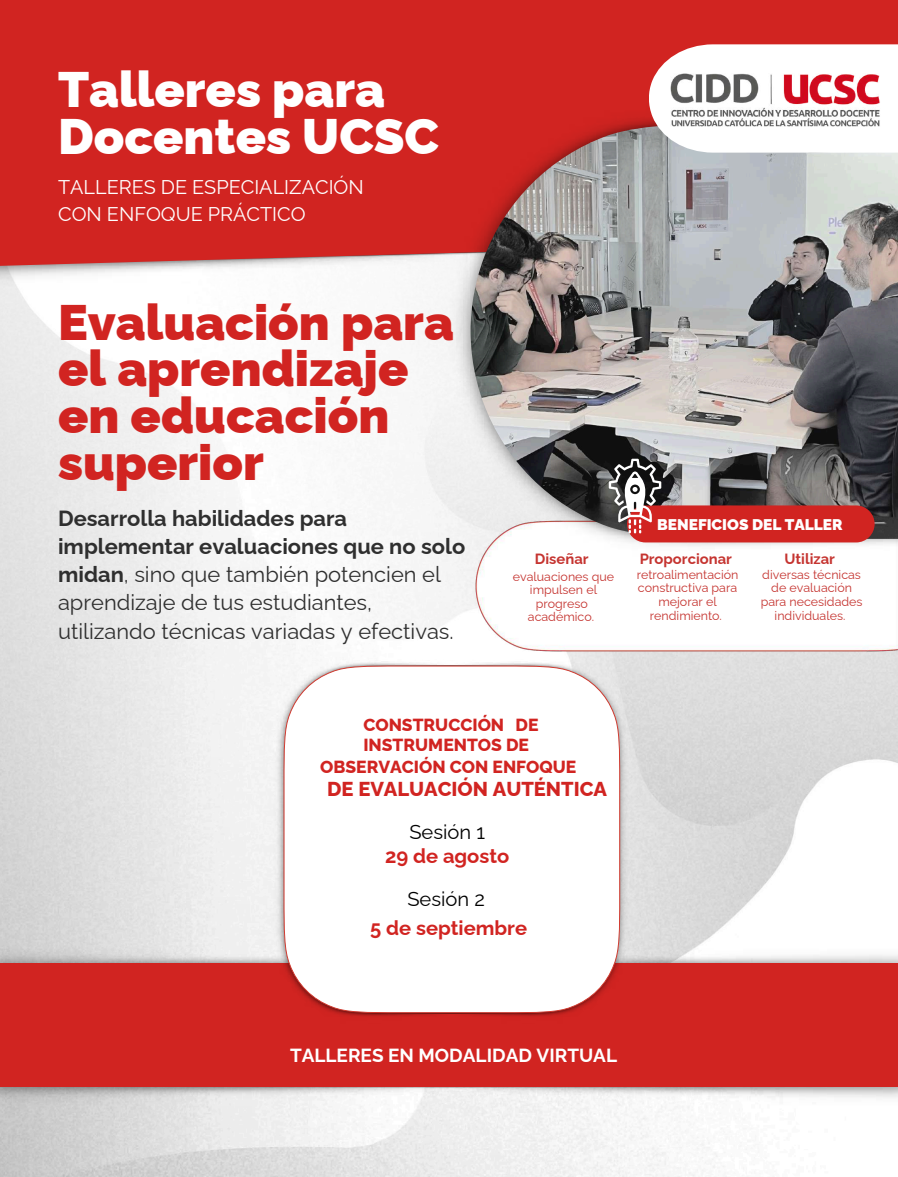
<style>
.page{position:relative;width:898px;height:1177px;background:#fff}
.page>*{position:absolute;margin:0;border:0;box-sizing:border-box;transform-origin:0 0}
.t1{font:900 49.88px/46.6px "Raleway";color:#d12421}
.t2{font:900 49.88px/46.6px "Raleway";color:#fff}
.t3{font:21.88px/28.2px "Raleway";color:#2f2f2f}
.t4{font:700 20.12px "Raleway";color:#d12421}
.t5{font:800 20.12px "Raleway";color:#d12421}
.t6{font:20.12px "Raleway";color:#000}
.t7{font:19.86px/26.9px "Raleway";color:#fff}
.t8{font:700 18.99px "Raleway";color:#fff}
.t9{font:800 17.5px/21px "Raleway";color:#d12421;text-align:center}
.t10{font:900 15.49px "Raleway";color:#fff}
.t11{font:700 14.79px "Raleway";color:#c53430}
.t12{font:12.42px/13.8px "Raleway";color:#c53430;text-align:center}
.s1{font-weight:700}
</style>
<div class="page">
<img style="left:0;top:890px;width:898px;height:268px">
<div style="left:0;top:962px;width:898px;height:123px;background:#d12421"></div>
<img style="left:249px;top:526px;width:406px;height:626px">
<svg style="left:283px;top:665px;width:337px;height:347px"></svg>
<div style="left:0;top:0;width:898px;height:266px;background:#d12421"></div>
<img style="left:435px;top:0;width:462px;height:697px">
<img style="left:470px;top:123px;width:428px;height:415px">
<svg style="left:649px;top:44px;width:249px;height:109px"></svg>
<img style="left:670px;top:73px;width:210px;height:53px">
<div style="left:627px;top:505px;width:247px;height:37px;background:#d12421;border-radius:18px"></div>
<svg style="left:609px;top:458px;width:52px;height:75px"></svg>
<h1 class="t2" style="left:58px;top:66px;width:382px">Talleres para<br>Docentes UCSC</h1>
<p class="t7" style="left:58px;top:173px;width:307px">TALLERES DE ESPECIALIZACIÓN<br>CON ENFOQUE PRÁCTICO</p>
<h1 class="t1" style="left:58px;top:298px;width:397px">Evaluación para el aprendizaje en educación superior</h1>
<p class="t3" style="left:58px;top:504px;width:409px"><span class="s1">Desarrolla habilidades para implementar evaluaciones que no solo midan</span>, sino que también potencien el aprendizaje de tus estudiantes, utilizando técnicas variadas y efectivas.</p>
<p class="t11" style="left:535px;top:550px;width:55px">Diseñar</p>
<p class="t12" style="left:513px;top:569px;width:103px;line-height:13.5px">evaluaciones que impulsen el progreso académico.</p>
<p class="t10" style="left:657px;top:515px;width:187px">BENEFICIOS DEL TALLER</p>
<p class="t11" style="left:640px;top:550px;width:94px">Proporcionar</p>
<p class="t12" style="left:637px;top:567px;width:103px">retroalimentación constructiva para mejorar el rendimiento.</p>
<p class="t11" style="left:784px;top:550px;width:52px">Utilizar</p>
<p class="t12" style="left:761px;top:567px;width:103px">diversas técnicas de evaluación para necesidades individuales.</p>
<p class="t9" style="left:320px;top:714px;width:258px">CONSTRUCCIÓN DE<br>INSTRUMENTOS DE<br>OBSERVACIÓN CON ENFOQUE</p>
<p class="t5" style="left:327px;top:777px;width:281px">DE EVALUACIÓN AUTÉNTICA</p>
<p class="t6" style="left:409px;top:820px;width:77px">Sesión 1</p>
<p class="t4" style="left:385px;top:843px;width:126px">29 de agosto</p>
<p class="t6" style="left:407px;top:886px;width:79px">Sesión 2</p>
<p class="t4" style="left:370px;top:915px;width:158px">5 de septiembre</p>
<p class="t8" style="left:290px;top:1043px;width:329px">TALLERES EN MODALIDAD VIRTUAL</p>
</div>
